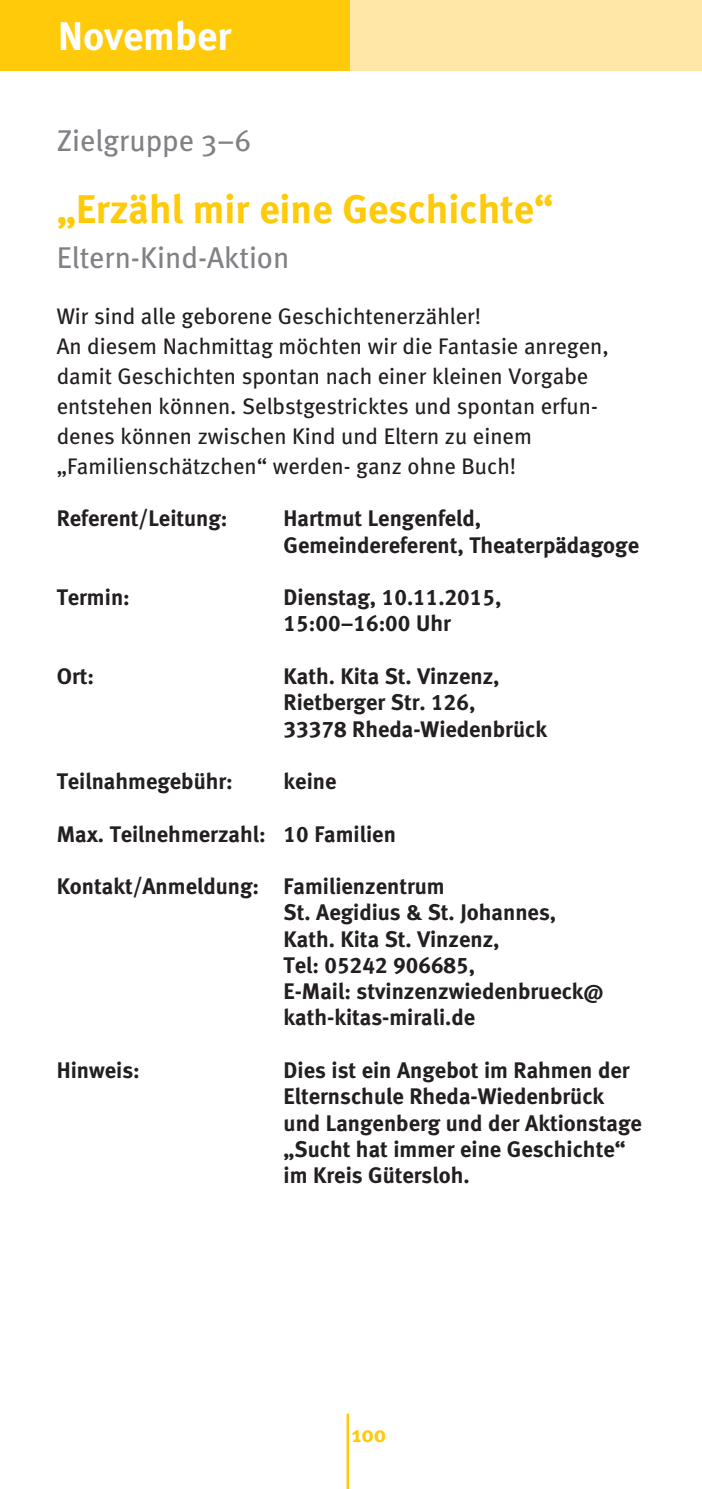
<style>
.page{position:relative;width:702px;height:1489px;background:#fff}
.page>*{position:absolute;margin:0;border:0;box-sizing:border-box;transform-origin:0 0}
.t1{font:700 40px "Meta";color:#feca0a}
.t2{font:700 40px "Meta";color:#fff}
.t3{font:30px "Meta";color:#808285}
.t4{font:22.5px/26.2px "Meta Bold LF";color:#231f20}
.t5{font:22.5px/30px "Meta";color:#231f20}
.t6{font:700 22.5px "Meta";color:#feca0a}
</style>
<div class="page">
<div style="left:0;top:0;width:702px;height:71px;background:#ffe7a7"></div>
<div style="left:0;top:0;width:350px;height:71px;background:#feca0a"></div>
<hr style="left:346px;top:1413px;width:3px;height:75px;background:#feca0a">
<h1 class="t2" style="left:58px;top:12px;width:174px">November</h1>
<h2 class="t3" style="left:57px;top:123px;width:196px">Zielgruppe 3–6</h2>
<h1 class="t1" style="left:57px;top:185px;width:498px">„Erzähl mir eine Geschichte“</h1>
<h2 class="t3" style="left:57px;top:239px;width:234px">Eltern-Kind-Aktion</h2>
<p class="t5" style="left:57px;top:301px;width:553px">Wir sind alle geborene Geschichtenerzähler!<br>An diesem Nachmittag möchten wir die Fantasie anregen, damit Geschichten spontan nach einer kleinen Vorgabe entstehen können. Selbstgestricktes und spontan erfun&shy;denes können zwischen Kind und Eltern zu einem „Familienschätzchen“ werden- ganz ohne Buch!</p>
<p class="t4" style="left:57px;top:505px;width:172px">Referent/Leitung:</p>
<p class="t4" style="left:283px;top:505px;width:357px">Hartmut Lengenfeld,<br>Gemeindereferent, Theaterpädagoge</p>
<p class="t4" style="left:57px;top:584px;width:75px">Termin:</p>
<p class="t4" style="left:283px;top:584px;width:219px">Dienstag, 10.11.2015,<br>15:00–16:00 Uhr</p>
<p class="t4" style="left:57px;top:662px;width:39px">Ort:</p>
<p class="t4" style="left:283px;top:662px;width:265px">Kath. Kita St. Vinzenz,<br>Rietberger Str. 126,<br>33378 Rheda-Wiedenbrück</p>
<p class="t4" style="left:57px;top:767px;width:178px">Teilnahmegebühr:</p>
<p class="t4" style="left:283px;top:767px;width:54px">keine</p>
<p class="t4" style="left:57px;top:820px;width:341px">Max. Teilnehmerzahl: 10 Familien</p>
<p class="t4" style="left:283px;top:872px;width:321px;text-indent:-227px">Kontakt/Anmeldung: Familienzentrum<br>St. Aegidius &amp; St. Johannes,<br>Kath. Kita St. Vinzenz,<br>Tel: 05242 906685,<br>E-Mail: stvinzenzwiedenbrueck@ kath-kitas-mirali.de</p>
<p class="t4" style="left:57px;top:1056px;width:85px">Hinweis:</p>
<p class="t4" style="left:283px;top:1056px;width:360px">Dies ist ein Angebot im Rahmen der<br>Elternschule Rheda-Wiedenbrück und Langenberg und der Aktionstage „Sucht hat immer eine Geschichte“ im Kreis Gütersloh.</p>
<p class="t6" style="left:352px;top:1420px;width:36px">100</p>
</div>
